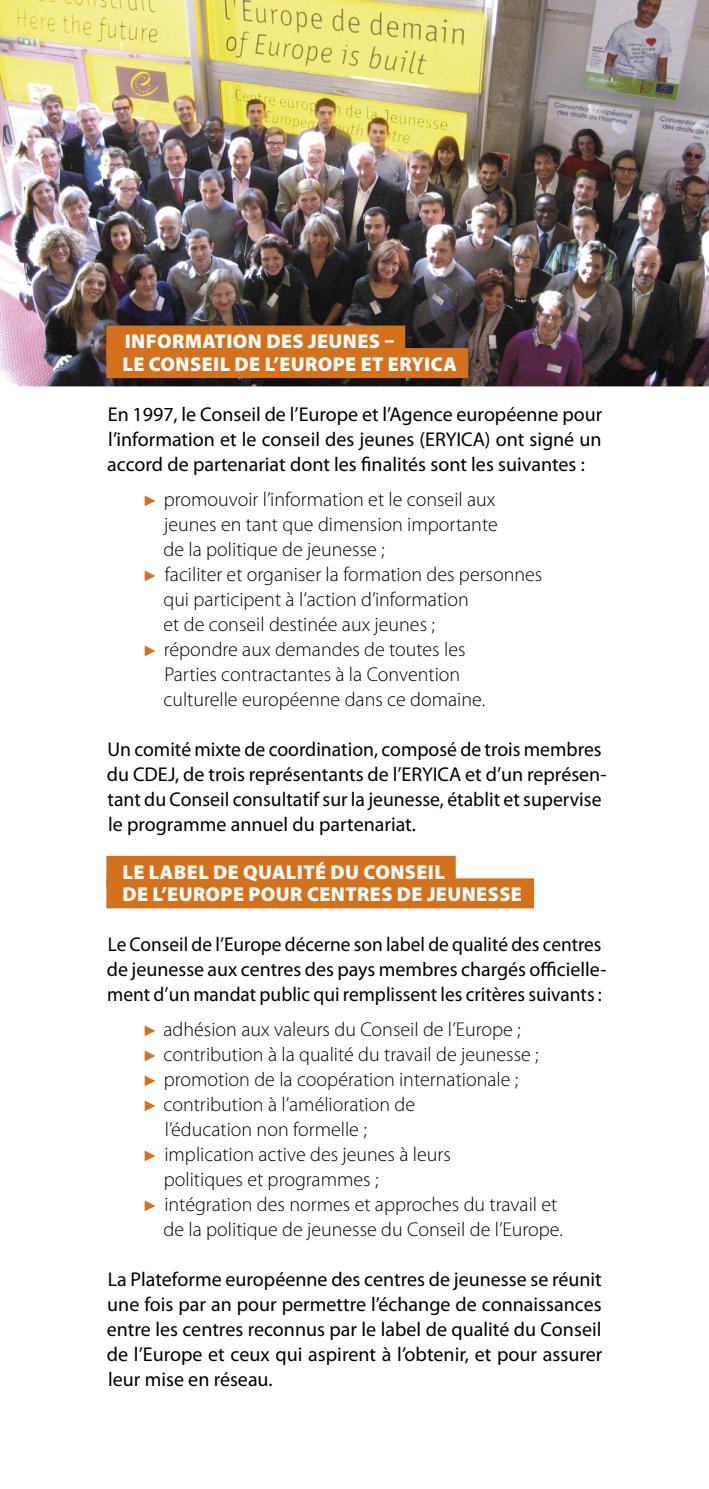
<style>
.page{position:relative;width:709px;height:1489px;background:#fff}
.page>*{position:absolute;margin:0;border:0;box-sizing:border-box;transform-origin:0 0}
._02_Tx_filet_JUSTIFI{font:20px/25px "Myriad Pro";color:#000;text-align:justify}
.t1{font:300 20px/25px "Myriad Pro";color:#000}
.TT_01_01_C_-0_FRA{font:900 20px "Myriad Pro";letter-spacing:.02em;color:#fff}
.s1{font-family:"Arial";font-weight:400;font-size:15px;color:#d3711c}
</style>
<div class="page">
<img style="left:0;top:0;width:709px;height:386px">
<div style="left:106px;top:325px;width:299px;height:30px;background:#d3711c"></div>
<div style="left:106px;top:348px;width:362px;height:30px;background:#d3711c"></div>
<div style="left:106px;top:855px;width:350px;height:30px;background:#d3711c"></div>
<div style="left:106px;top:878px;width:428px;height:30px;background:#d3711c"></div>
<p class="TT_01_01_C_-0_FRA" style="left:125px;top:328px;width:271px">INFORMATION DES JEUNES –</p>
<p class="TT_01_01_C_-0_FRA" style="left:122px;top:350px;width:336px">LE CONSEIL DE L’EUROPE ET ERYICA</p>
<p class="_02_Tx_filet_JUSTIFI" style="left:107px;top:401px;width:496px">En 1997, le Conseil de l’Europe et l’Agence européenne pour l’information et le conseil des jeunes (ERYICA) ont signé un accord de partenariat dont les finalités sont les suivantes :</p>
<p class="t1" style="left:163px;top:486px;width:336px;text-align:justify;text-indent:-21px"><span class="s1">►</span> promouvoir l’information et le conseil aux jeunes en tant que dimension importante de la politique de jeunesse ;</p>
<p class="t1" style="left:163px;top:561px;width:380px;text-indent:-21px"><span class="s1">►</span> faciliter et organiser la formation des personnes qui participent à l’action d’information<br>et de conseil destinée aux jeunes ;</p>
<p class="t1" style="left:163px;top:636px;width:323px;text-indent:-21px"><span class="s1">►</span> répondre aux demandes de toutes les<br>Parties contractantes à la Convention culturelle européenne dans ce domaine.</p>
<p class="_02_Tx_filet_JUSTIFI" style="left:107px;top:736px;width:501px;text-align:left">Un comité mixte de coordination, composé de trois membres du CDEJ, de trois représentants de l’ERYICA et d’un représen&shy;tant du Conseil consultatif sur la jeunesse, établit et supervise le programme annuel du partenariat.</p>
<p class="TT_01_01_C_-0_FRA" style="left:122px;top:858px;width:324px">LE LABEL DE QUALITÉ DU CONSEIL</p>
<p class="TT_01_01_C_-0_FRA" style="left:122px;top:880px;width:401px">DE L’EUROPE POUR CENTRES DE JEUNESSE</p>
<p class="_02_Tx_filet_JUSTIFI" style="left:107px;top:931px;width:501px;text-align:left">Le Conseil de l’Europe décerne son label de qualité des centres de jeunesse aux centres des pays membres chargés officielle&shy;ment d’un mandat public qui remplissent les critères suivants :</p>
<p class="t1" style="left:143px;top:1016px;width:379px"><span class="s1">►</span> adhésion aux valeurs du Conseil de l’Europe ;</p>
<p class="t1" style="left:143px;top:1041px;width:397px"><span class="s1">►</span> contribution à la qualité du travail de jeunesse ;</p>
<p class="t1" style="left:143px;top:1066px;width:377px"><span class="s1">►</span> promotion de la coopération internationale ;</p>
<p class="t1" style="left:165px;top:1091px;width:252px;text-indent:-22px"><span class="s1">►</span> contribution à l’amélioration de l’éducation non formelle ;</p>
<p class="t1" style="left:164px;top:1141px;width:288px;text-indent:-21px"><span class="s1">►</span> implication active des jeunes à leurs politiques et programmes ;</p>
<p class="t1" style="left:143px;top:1191px;width:421px;text-align:right"><span class="s1">►</span> intégration des normes et approches du travail et de la politique de jeunesse du Conseil de l’Europe.</p>
<p class="_02_Tx_filet_JUSTIFI" style="left:107px;top:1266px;width:497px">La Plateforme européenne des centres de jeunesse se réunit une fois par an pour permettre l’échange de connaissances entre les centres reconnus par le label de qualité du Conseil de l’Europe et ceux qui aspirent à l’obtenir, et pour assurer leur mise en réseau.</p>
</div>
